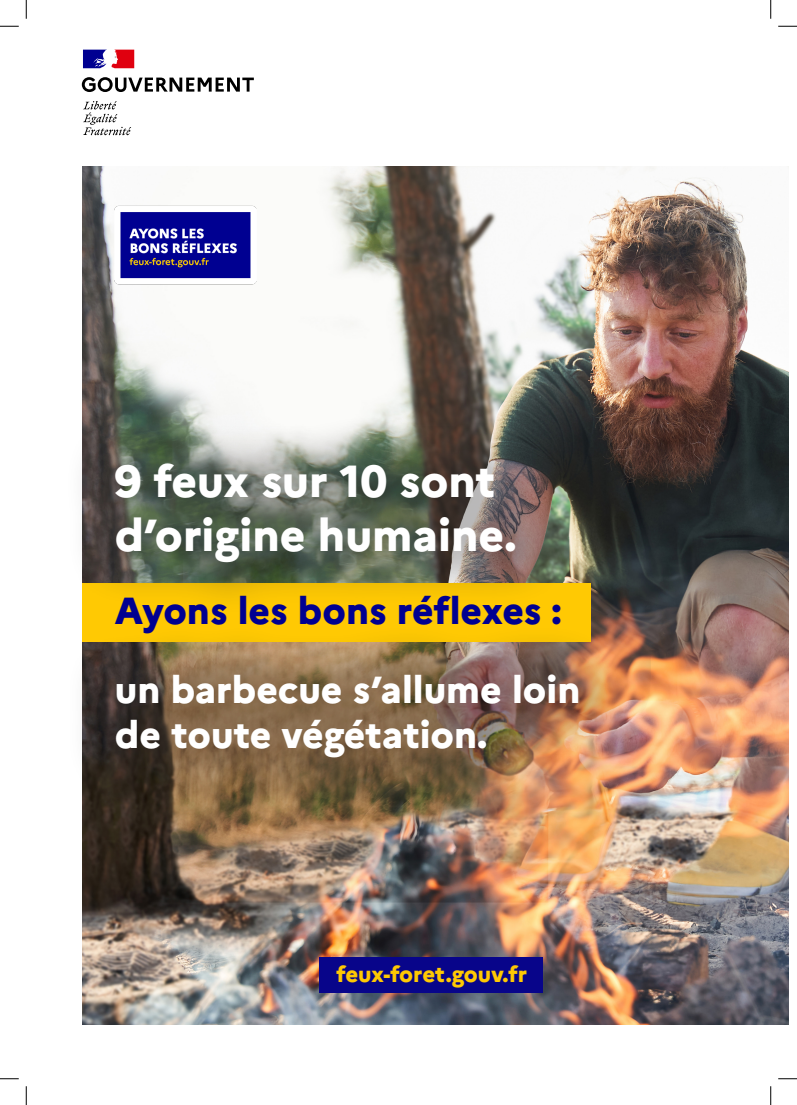
<style>
.page{position:relative;width:797px;height:1105px;background:#fff}
.page>*{position:absolute;margin:0;border:0;box-sizing:border-box;transform-origin:0 0}
.t1{font:800 44.75px/53.8px "Marianne";color:#fff}
.t2{font:800 37.62px/45.1px "Marianne";color:#fff}
.t3{font:800 37.62px "Marianne";color:#000091}
.t4{font:800 22.38px "Marianne";letter-spacing:-.005em;color:#ffc903}
</style>
<div class="page">
<img style="left:82px;top:166px;width:706px;height:859px">
<svg style="left:82px;top:77px;width:172px;height:15px"></svg>
<svg style="left:83px;top:101px;width:48px;height:34px"></svg>
<svg style="left:83px;top:50px;width:51px;height:18px"></svg>
<img style="left:115px;top:205px;width:141px;height:79px">
<div style="left:82px;top:584px;width:508px;height:58px;background:#ffc903"></div>
<div style="left:319px;top:957px;width:223px;height:36px;background:#08058a"></div>
<div style="left:64px;top:413px;width:505px;height:204px;background:#231f20;opacity:.3"></div>
<div style="left:65px;top:623px;width:568px;height:190px;background:#231f20;opacity:.3"></div>
<svg style="left:0;top:25px;width:19px;height:2px"></svg>
<svg style="left:778px;top:25px;width:19px;height:2px"></svg>
<svg style="left:0;top:1078px;width:19px;height:1px"></svg>
<svg style="left:778px;top:1078px;width:19px;height:1px"></svg>
<svg style="left:25px;top:0;width:2px;height:19px"></svg>
<svg style="left:25px;top:1086px;width:2px;height:19px"></svg>
<svg style="left:770px;top:0;width:1px;height:19px"></svg>
<svg style="left:770px;top:1086px;width:1px;height:19px"></svg>
<p class="t1" style="left:115px;top:454px;width:403px">9 feux sur 10 sont d’origine humaine.</p>
<p class="t3" style="left:115px;top:587px;width:448px">Ayons les bons réflexes :</p>
<p class="t2" style="left:115px;top:667px;width:467px">un barbecue s’allume loin de toute végétation.</p>
<p class="t4" style="left:336px;top:961px;width:192px">feux-foret.gouv.fr</p>
</div>
